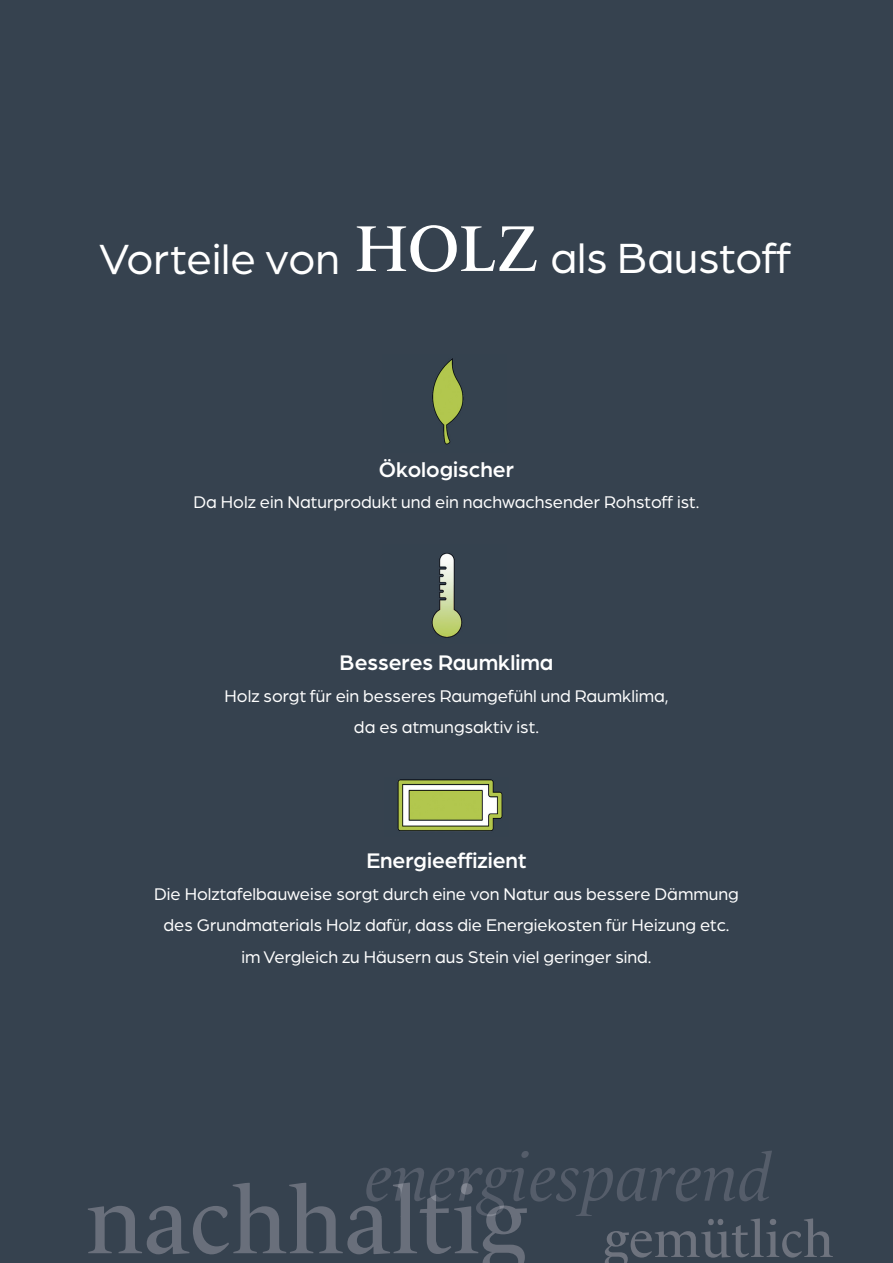
<style>
.page{position:relative;width:893px;height:1263px;background:#36424f}
.page>*{position:absolute;margin:0;border:0;box-sizing:border-box;transform-origin:0 0}
.t1{font:94.8px "Le Monde Livre Std";color:#696f7b}
.t2{font:italic 67.35px "Le Monde Livre Std";color:#555d6a}
.t3{font:51.6px "Le Monde Livre Std";color:#6e737e}
.t4{font:45px "Arboria";color:#fff}
.t5{font:500 22.5px "Arboria";color:#fff}
.t6{font:18px/31.5px "Arboria";color:#fff;text-align:center}
.s1{font-family:"Le Monde Livre Std";font-size:66px}
</style>
<div class="page">
<img style="left:432px;top:358px;width:32px;height:87px">
<img style="left:397px;top:779px;width:106px;height:52px">
<svg style="left:366px;top:1182px;width:159px;height:34px"></svg>
<img style="left:431px;top:553px;width:32px;height:85px">
<h3 class="t4" style="left:99px;top:229px;width:693px">Vorteile von <span class="s1">HOLZ</span> als Baustoff</h3>
<p class="t5" style="left:379px;top:454px;width:137px">Ökologischer</p>
<p class="t6" style="left:194px;top:486px;width:507px">Da Holz ein Naturprodukt und ein nachwachsender Rohstoff ist.</p>
<p class="t5" style="left:340px;top:648px;width:215px">Besseres Raumklima</p>
<p class="t6" style="left:225px;top:679px;width:445px">Holz sorgt für ein besseres Raumgefühl und Raumklima, da es atmungsaktiv ist.</p>
<p class="t5" style="left:366px;top:846px;width:162px">Energieeffizient</p>
<p class="t6" style="left:154px;top:877px;width:586px">Die Holztafelbauweise sorgt durch eine von Natur aus bessere Dämmung des Grundmaterials Holz dafür, dass die Energiekosten für Heizung etc. im Vergleich zu Häusern aus Stein viel geringer sind.</p>
<h2 class="t2" style="left:366px;top:1137px;width:408px">energiesparend</h2>
<h3 class="t3" style="left:603px;top:1209px;width:232px">gemütlich</h3>
<h1 class="t1" style="left:86px;top:1164px;width:443px">nachhaltig</h1>
</div>
